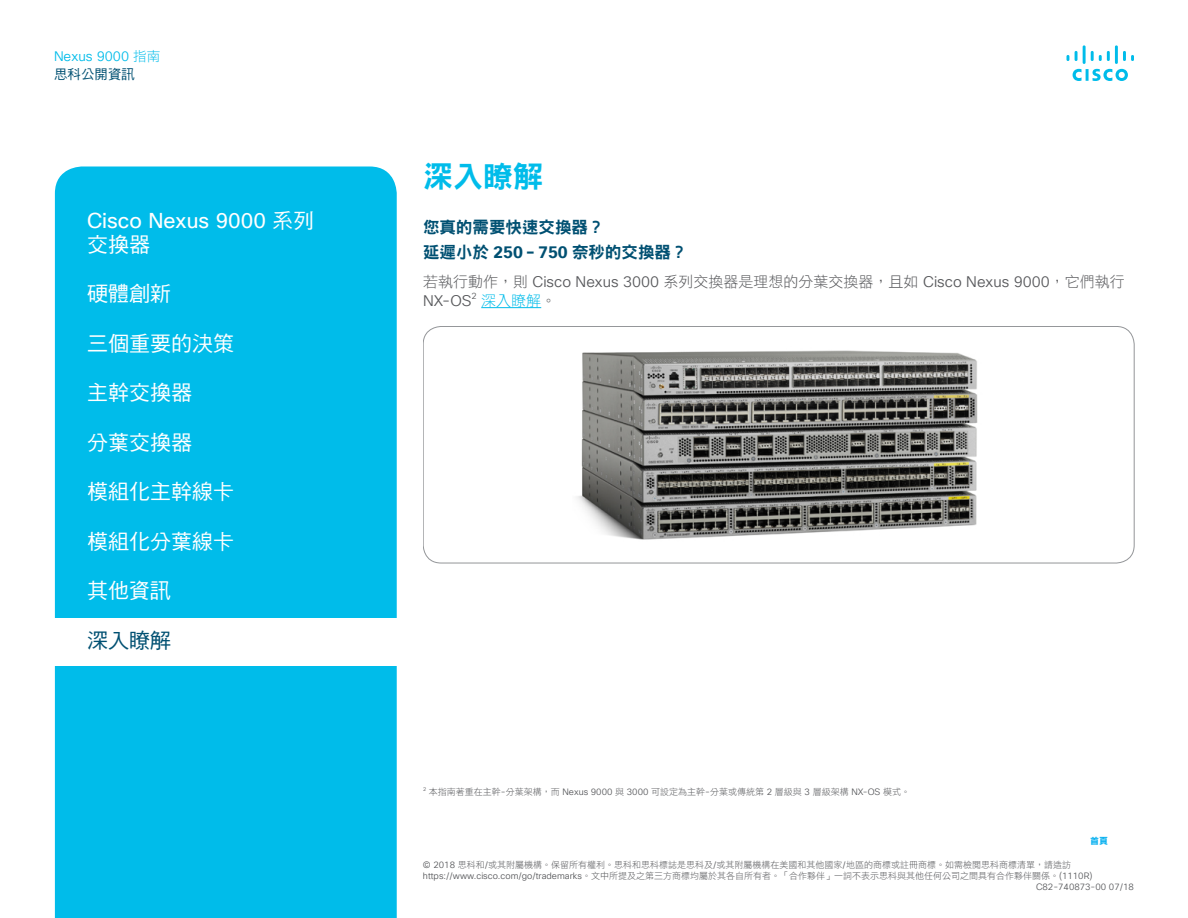
<style>
.page{position:relative;width:1188px;height:918px;background:#fff}
.page>*{position:absolute;margin:0;border:0;box-sizing:border-box;transform-origin:0 0}
.t1{font:30px "DF Hei Std W9";color:#00bcea}
.t2{font:21px "DF Hei Std W5";color:#fff}
.t3{font:21px "Cisco Sans TT";color:#fff}
.t4{font:21px "DF Hei Std W5";color:#005072}
.t5{font:16.5px/25.5px "DF Hei Std W9";color:#005072}
.t6{font:15px "DF Hei Std W3";color:#57585b}
.t7{font:15px "Cisco Sans TT Light";color:#57585b}
.t8{font:15px "DF Hei Std W3";color:#00bcea}
.t9{font:13.5px "Cisco Sans TT Light";color:#00bcea}
.t10{font:13.5px "DF Hei Std W5";color:#005072}
.t11{font:9px/11.2px "DF Hei Std W3";color:#57585b}
.t12{font:9px "Cisco Sans TT Light";color:#57585b}
.t13{font:9px "DF Hei Std W9";color:#00aeef}
.t14{font:8.7px "Cisco Sans TT Light";color:#57585b}
.t15{font:5.25px "Cisco Sans TT Light";color:#57585b}
.s1{font-family:"DF Hei Std W3"}
.s2{font-family:"DF Hei Std W5"}
.s3{font-family:"Cisco Sans TT";font-weight:700}
.s4{font-family:"Cisco Sans TT Light"}
.s5{color:#57585b}
</style>
<div class="page">
<div style="left:55px;top:166px;width:342px;height:752px;background:#00bcea"></div>
<div style="left:50px;top:618px;width:352px;height:48px;background:#fff"></div>
<img style="left:577px;top:350px;width:401px;height:190px">
<div style="left:423px;top:326px;width:711px;height:237px;border:1px solid #939598;border-radius:18px"></div>
<svg style="left:1067px;top:45px;width:67px;height:36px"></svg>
<hr style="left:481px;top:307px;width:60px;height:1px;background:#00bcea">
<h3 class="t9" style="left:54px;top:47px;width:108px">Nexus 9000 <span class="s1">指南</span></h3>
<h3 class="t10" style="left:54px;top:67px;width:82px">思科公開資訊</h3>
<h2 class="t3" style="left:87px;top:207px;width:229px">Cisco Nexus 9000 <span class="s2">系列</span></h2>
<h2 class="t2" style="left:87px;top:233px;width:64px">交換器</h2>
<h2 class="t2" style="left:87px;top:282px;width:85px">硬體創新</h2>
<h2 class="t2" style="left:87px;top:332px;width:148px">三個重要的決策</h2>
<h2 class="t2" style="left:87px;top:381px;width:106px">主幹交換器</h2>
<h2 class="t2" style="left:87px;top:431px;width:106px">分葉交換器</h2>
<h2 class="t2" style="left:87px;top:480px;width:148px">模組化主幹線卡</h2>
<h2 class="t2" style="left:87px;top:530px;width:148px">模組化分葉線卡</h2>
<h2 class="t2" style="left:87px;top:580px;width:85px">其他資訊</h2>
<h2 class="t4" style="left:87px;top:629px;width:85px">深入瞭解</h2>
<h1 class="t1" style="left:423px;top:160px;width:121px">深入瞭解</h1>
<h3 class="t5" style="left:423px;top:214px;width:266px">您真的需要快速交換器？<br>延遲小於 <span class="s3">250 – 750</span> 奈秒的交換器？</h3>
<h3 class="t6" style="left:423px;top:274px;width:703px">若執行動作，則 <span class="s4">Cisco Nexus 3000</span> 系列交換器是理想的分葉交換器，且如 <span class="s4">Cisco Nexus 9000</span>，它們執行</h3>
<h3 class="t7" style="left:423px;top:291px;width:50px">NX-OS</h3>
<p class="t14" style="left:472px;top:290px;width:7px">2</p>
<h3 class="t8" style="left:481px;top:293px;width:76px">深入瞭解<span class="s5">。</span></h3>
<p class="t15" style="left:423px;top:785px;width:5px">2</p>
<p class="t11" style="left:429px;top:786px;width:483px">本指南著重在主幹<span class="s4">-</span>分葉架構，而 <span class="s4">Nexus 9000</span> 與 <span class="s4">3000</span> 可設定為主幹<span class="s4">-</span>分葉或傳統第 <span class="s4">2</span> 層級與 <span class="s4">3</span> 層級架構 <span class="s4">NX-OS</span> 模式。</p>
<p class="t13" style="left:1090px;top:836px;width:19px">首頁</p>
<p class="t11" style="left:423px;top:859px;width:671px"><span class="s4">© 2018</span> 思科和<span class="s4">/</span>或其附屬機構。保留所有權利。思科和思科標誌是思科及<span class="s4">/</span>或其附屬機構在美國和其他國家<span class="s4">/</span>地區的商標或註冊商標。如需檢閱思科商標清單，請造訪<span class="s4">https://www.cisco.com/go/trademarks</span>。文中所提及之第三方商標均屬於其各自所有者。「合作夥伴」一詞不表示思科與其他任何公司之間具有合作夥伴關係。<span class="s4">(1110R)</span></p>
<p class="t12" style="left:1036px;top:881px;width:99px">C82-740873-00 07/18</p>
</div>
